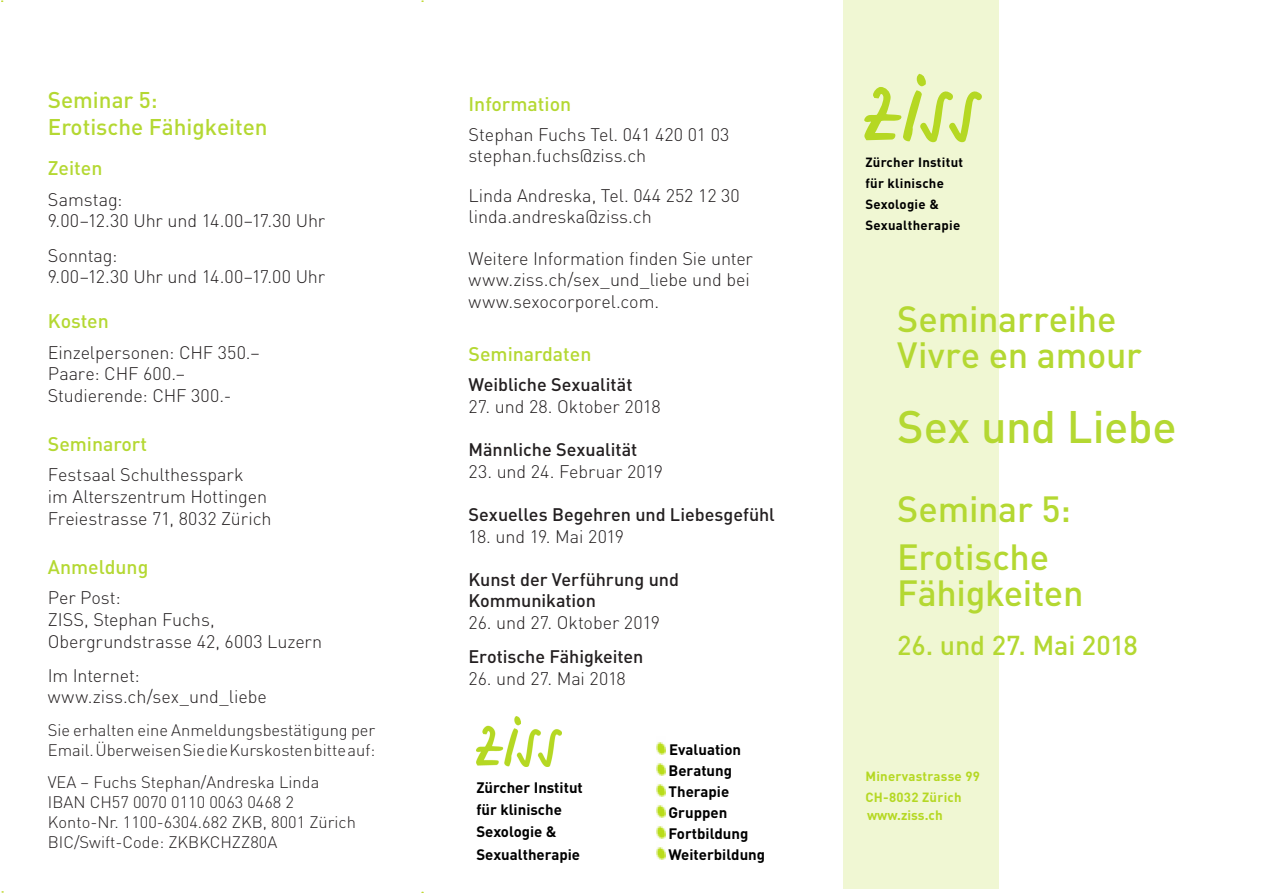
<style>
.page{position:relative;width:1263px;height:893px;background:#fff}
.page>*{position:absolute;margin:0;border:0;box-sizing:border-box;transform-origin:0 0}
.Haupttitel{font:500 45px "DIN";letter-spacing:-.01em;color:#b4d832}
.Lead{font:500 36px/36px "DIN";letter-spacing:-.01em;color:#b4d832}
.erster_untertitel{font:500 36px "DIN";letter-spacing:-.005em;color:#b4d832}
.erster_untertitel-2{font:500 27px "DIN";letter-spacing:-.005em;color:#b4d832}
.Titel{font:500 22.5px/27px "DIN";color:#b4d832}
.Titel-2{font:500 19.5px "DIN";color:#b4d832}
.text_gross{font:300 18px/21.6px "DIN";letter-spacing:-.005em;color:#231f20}
.text_gross-2{font:500 18px/21.6px "DIN";letter-spacing:-.005em;color:#231f20}
.Absatz_ohne_Abstand{font:300 18px "DIN";color:#231f20}
.t1{font:300 16.5px/19.8px "DIN";color:#231f20}
.t2{font:700 15px "DIN";color:#000}
.t3{font:700 13.5px "DIN";color:#b5d823}
.t4{font:700 13.2px/21px "DIN";letter-spacing:.02em;color:#000}
.t5{font:700 13.2px/21px "DIN";letter-spacing:.02em;color:#b5d823}
</style>
<div class="page">
<img style="left:476px;top:717px;width:85px;height:49px">
<img style="left:656px;top:742px;width:9px;height:13px">
<img style="left:656px;top:763px;width:9px;height:13px">
<img style="left:656px;top:784px;width:9px;height:13px">
<img style="left:656px;top:805px;width:9px;height:13px">
<img style="left:656px;top:826px;width:9px;height:13px">
<img style="left:656px;top:847px;width:9px;height:13px">
<div style="left:843px;top:0;width:155px;height:888px;background:#f0f7d3"></div>
<svg style="left:864px;top:73px;width:118px;height:69px"></svg>
<p class="Titel" style="left:48px;top:86px;width:221px">Seminar 5:<br>Erotische Fähigkeiten</p>
<p class="Titel-2" style="left:48px;top:156px;width:56px">Zeiten</p>
<p class="text_gross" style="left:48px;top:188px;width:279px">Samstag:<br>9.00–12.30 Uhr und 14.00–17.30 Uhr</p>
<p class="text_gross" style="left:48px;top:244px;width:279px">Sonntag:<br>9.00–12.30 Uhr und 14.00–17.00 Uhr</p>
<p class="Titel-2" style="left:48px;top:309px;width:63px">Kosten</p>
<p class="text_gross" style="left:48px;top:341px;width:213px">Einzelpersonen: CHF 350.–<br>Paare: CHF 600.–<br>Studierende: CHF 300.-</p>
<p class="Titel-2" style="left:48px;top:432px;width:101px">Seminarort</p>
<p class="text_gross" style="left:48px;top:464px;width:225px">Festsaal Schulthesspark<br>im Alterszentrum Hottingen<br>Freiestrasse 71, 8032 Zürich</p>
<p class="Titel-2" style="left:48px;top:555px;width:102px">Anmeldung</p>
<p class="text_gross" style="left:48px;top:587px;width:276px">Per Post:<br>ZISS, Stephan Fuchs,<br>Obergrundstrasse 42, 6003 Luzern</p>
<p class="text_gross" style="left:48px;top:664px;width:221px">Im Internet: www.ziss.ch/sex_und_liebe</p>
<p class="t1" style="left:48px;top:720px;width:329px">Sie erhalten eine Anmeldungsbestätigung per<br>Email. Überweisen Sie die Kurskosten bitte auf:</p>
<p class="t1" style="left:48px;top:772px;width:310px">VEA – Fuchs Stephan/Andreska Linda IBAN CH57 0070 0110 0063 0468 2<br>Konto-Nr. 1100-6304.682 ZKB, 8001 Zürich BIC/Swift-Code: ZKBKCHZZ80A</p>
<p class="Titel-2" style="left:469px;top:91px;width:104px">Information</p>
<p class="Absatz_ohne_Abstand" style="left:469px;top:123px;width:262px">Stephan Fuchs Tel. 041 420 01 03</p>
<p class="Absatz_ohne_Abstand" style="left:469px;top:145px;width:179px">stephan.fuchs@ziss.ch</p>
<p class="Absatz_ohne_Abstand" style="left:469px;top:184px;width:273px">Linda Andreska, Tel. 044 252 12 30</p>
<p class="Absatz_ohne_Abstand" style="left:469px;top:206px;width:185px">linda.andreska@ziss.ch</p>
<p class="text_gross" style="left:469px;top:247px;width:286px">Weitere Information finden Sie unter www.ziss.ch/sex_und_liebe und bei www.sexocorporel.com.</p>
<p class="Titel-2" style="left:469px;top:342px;width:124px">Seminardaten</p>
<p class="text_gross-2" style="left:469px;top:373px;width:165px">Weibliche Sexualität</p>
<p class="text_gross" style="left:469px;top:395px;width:194px">27. und 28. Oktober 2018</p>
<p class="text_gross-2" style="left:469px;top:438px;width:170px">Männliche Sexualität</p>
<p class="text_gross" style="left:469px;top:460px;width:196px">23. und 24. Februar 2019</p>
<p class="text_gross-2" style="left:469px;top:503px;width:308px">Sexuelles Begehren und Liebesgefühl</p>
<p class="text_gross" style="left:469px;top:525px;width:157px">18. und 19. Mai 2019</p>
<p class="text_gross-2" style="left:469px;top:568px;width:212px">Kunst der Verführung und<br>Kommunikation</p>
<p class="text_gross" style="left:469px;top:611px;width:193px">26. und 27. Oktober 2019</p>
<p class="text_gross-2" style="left:469px;top:645px;width:176px">Erotische Fähigkeiten</p>
<p class="text_gross" style="left:469px;top:667px;width:159px">26. und 27. Mai 2018</p>
<p class="t2" style="left:476px;top:778px;width:108px">Zürcher Institut</p>
<p class="t2" style="left:476px;top:800px;width:87px">für klinische</p>
<p class="t2" style="left:476px;top:822px;width:82px">Sexologie &amp;</p>
<p class="t2" style="left:476px;top:844px;width:105px">Sexualtherapie</p>
<p class="t2" style="left:669px;top:739px;width:73px">Evaluation</p>
<p class="t2" style="left:668px;top:760px;width:65px">Beratung</p>
<p class="t2" style="left:668px;top:781px;width:62px">Therapie</p>
<p class="t2" style="left:668px;top:802px;width:60px">Gruppen</p>
<p class="t2" style="left:668px;top:823px;width:81px">Fortbildung</p>
<p class="t2" style="left:668px;top:844px;width:98px">Weiterbildung</p>
<p class="t4" style="left:865px;top:151px;width:99px">Zü r cher In s titut für klinische</p>
<p class="t4" style="left:865px;top:214px;width:96px">S e xualthe r api e</p>
<p class="erster_untertitel" style="left:897px;top:296px;width:221px">Seminarreihe</p>
<p class="erster_untertitel" style="left:897px;top:332px;width:246px">Vivre en amour</p>
<p class="Haupttitel" style="left:897px;top:398px;width:281px">Sex und Liebe</p>
<p class="Lead" style="left:897px;top:489px;width:175px">Seminar 5:</p>
<p class="Lead" style="left:897px;top:538px;width:188px">Erotische<br>Fähigkeiten</p>
<p class="erster_untertitel-2" style="left:897px;top:628px;width:242px">26. und 27. Mai 2018</p>
<p class="t5" style="left:865px;top:765px;width:116px">Minervastrasse 99<br>CH-8032 Zürich</p>
<p class="t3" style="left:867px;top:806px;width:77px">www.ziss.ch</p>
</div>
